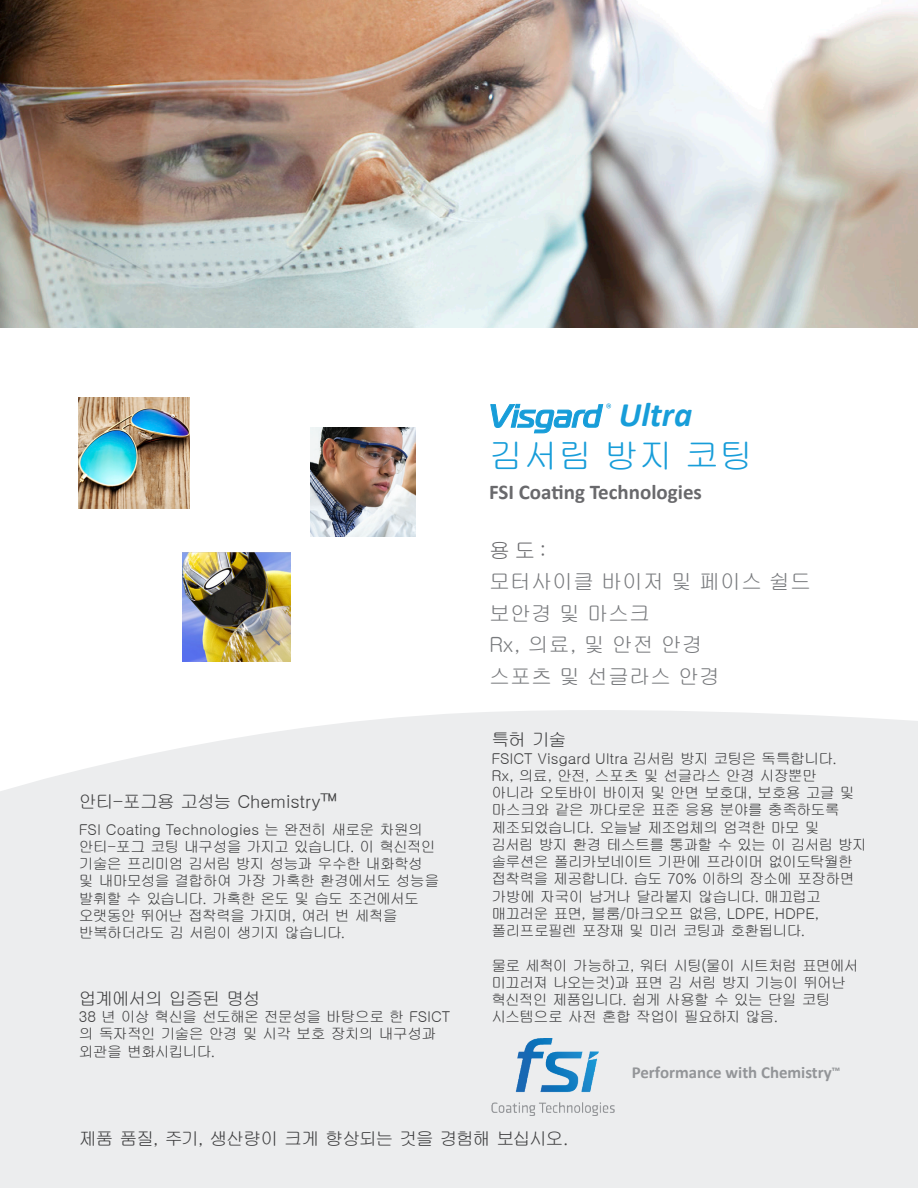
<style>
.page{position:relative;width:918px;height:1188px;background:#fff}
.page>*{position:absolute;margin:0;border:0;box-sizing:border-box;transform-origin:0 0}
.t1{font:34.5px "Gulim";color:#179dd9}
.t2{font:italic 700 34.5px "Calibri";color:#179dd9}
.t3{font:21px "Gulim";color:#787a7d}
.t4{font:700 21px "Calibri";color:#69696c}
.t5{font:21px "Gulim";color:#69696c}
.t6{font:18px "Gulim";letter-spacing:-.07em;color:#3e3e3f}
.t7{font:18px "Gulim";letter-spacing:-.005em;color:#3e3e3f}
.t8{font:700 16.8px "Calibri";color:#939598}
.t9{font:15px/17.2px "Gulim";letter-spacing:-.06em;color:#3e3e3f}
.t10{font:15px "Gulim";letter-spacing:-.01em;color:#3e3e3f}
</style>
<div class="page">
<div style="left:0;top:710px;width:918px;height:478px;background:#ecedee"></div>
<svg style="left:490px;top:404px;width:121px;height:30px"></svg>
<img style="left:79px;top:397px;width:111px;height:112px">
<img style="left:182px;top:553px;width:109px;height:109px">
<img style="left:310px;top:428px;width:106px;height:109px">
<img style="left:491px;top:1039px;width:124px;height:76px">
<img style="left:0;top:0;width:918px;height:328px">
<p class="t7" style="left:79px;top:793px;width:260px">안티-포그용 고성능 Chemistry™</p>
<p class="t9" style="left:79px;top:821px;width:362px">FSI Coating Technologies 는 완전히 새로운 차원의 안티-포그 코팅 내구성을 가지고 있습니다. 이 혁신적인 기술은 프리미엄 김서림 방지 성능과 우수한 내화학성 및 내마모성을 결합하여 가장 가혹한 환경에서도 성능을 발휘할 수 있습니다. 가혹한 온도 및 습도 조건에서도 오랫동안 뛰어난 접착력을 가지며, 여러 번 세척을 반복하더라도 김 서림이 생기지 않습니다.</p>
<p class="t6" style="left:79px;top:989px;width:184px">업계에서의 입증된 명성</p>
<p class="t9" style="left:79px;top:1008px;width:373px">38 년 이상 혁신을 선도해온 전문성을 바탕으로 한 FSICT 의 독자적인 기술은 안경 및 시각 보호 장치의 내구성과 외관을 변화시킵니다.</p>
<p class="t2" style="left:619px;top:390px;width:75px">Ultra</p>
<p class="t1" style="left:489px;top:438px;width:266px">김서림 방지 코팅</p>
<p class="t4" style="left:489px;top:477px;width:214px">FSI Coating Technologies</p>
<p class="t5" style="left:489px;top:540px;width:59px">용도:</p>
<p class="t3" style="left:489px;top:571px;width:323px">모터사이클 바이저 및 페이스 쉴드</p>
<p class="t3" style="left:489px;top:603px;width:162px">보안경 및 마스크</p>
<p class="t3" style="left:489px;top:634px;width:215px">Rx, 의료, 및 안전 안경</p>
<p class="t3" style="left:489px;top:666px;width:232px">스포츠 및 선글라스 안경</p>
<p class="t6" style="left:491px;top:731px;width:77px">특허 기술</p>
<p class="t10" style="left:491px;top:751px;width:347px">FSICT Visgard Ultra 김서림 방지 코팅은 독특합니다.</p>
<p class="t9" style="left:491px;top:767px;width:377px">Rx, 의료, 안전, 스포츠 및 선글라스 안경 시장뿐만<br>아니라 오토바이 바이저 및 안면 보호대, 보호용 고글 및 마스크와 같은 까다로운 표준 응용 분야를 충족하도록 제조되었습니다. 오늘날 제조업체의 엄격한 마모 및<br>김서림 방지 환경 테스트를 통과할 수 있는 이 김서림 방지 솔루션은 폴리카보네이트 기판에 프라이머 없이도탁월한 접착력을 제공합니다. 습도 70% 이하의 장소에 포장하면 가방에 자국이 남거나 달라붙지 않습니다. 매끄럽고 매끄러운 표면, 블룸/마크오프 없음, LDPE, HDPE, 폴리프로필렌 포장재 및 미러 코팅과 호환됩니다.</p>
<p class="t9" style="left:491px;top:957px;width:369px">물로 세척이 가능하고, 워터 시팅(물이 시트처럼 표면에서 미끄러져 나오는것)과 표면 김 서림 방지 기능이 뛰어난 혁신적인 제품입니다. 쉽게 사용할 수 있는 단일 코팅 시스템으로 사전 혼합 작업이 필요하지 않음.</p>
<p class="t8" style="left:632px;top:1060px;width:210px">Performance with Chemistry<sup>™</sup></p>
<p class="t6" style="left:79px;top:1129px;width:491px">제품 품질, 주기, 생산량이 크게 향상되는 것을 경험해 보십시오.</p>
</div>
